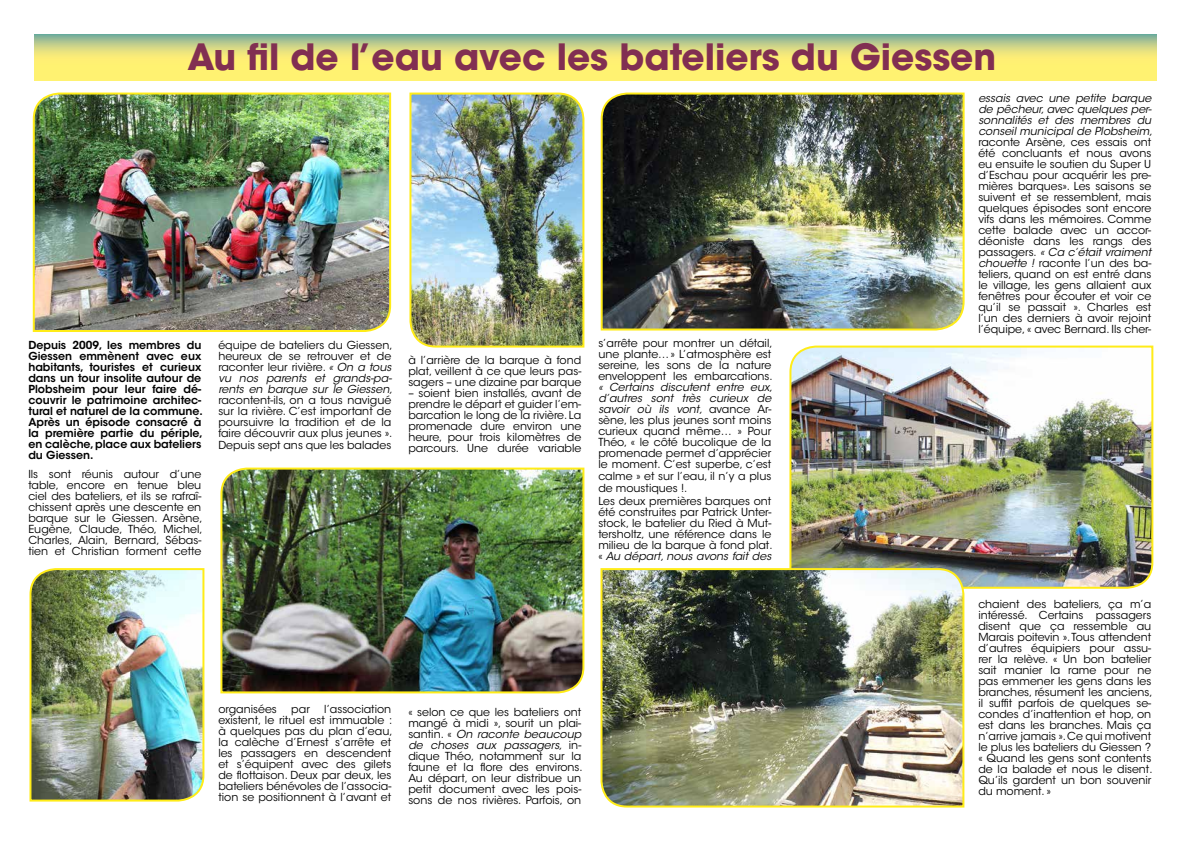
<style>
.page{position:relative;width:1191px;height:842px;background:#fff}
.page>*{position:absolute;margin:0;border:0;box-sizing:border-box;transform-origin:0 0}
.t1{font:700 36px "ITC Avant Garde Std";color:#812f52}
.t2{font:11px/11px "ITC Avant Garde Std";color:#000;text-align:justify}
.t3{font:600 11px/11px "ITC Avant Garde Std";color:#000}
.t4{font:italic 11px/11px "ITC Avant Garde Std";color:#000;text-align:justify}
.s1{font-style:italic}
</style>
<div class="page">
<svg style="left:34px;top:34px;width:1123px;height:47px"></svg>
<img style="left:789px;top:345px;width:365px;height:244px">
<img style="left:32px;top:92px;width:360px;height:240px">
<img style="left:409px;top:92px;width:176px;height:256px">
<img style="left:29px;top:568px;width:176px;height:234px">
<img style="left:220px;top:467px;width:365px;height:227px">
<img style="left:600px;top:92px;width:365px;height:239px">
<img style="left:600px;top:567px;width:365px;height:241px">
<h1 class="t1" style="left:188px;top:33px;width:810px">Au fil de l’eau avec les bateliers du Giessen</h1>
<p class="t3" style="left:28px;top:339px;width:176px">Depuis 2009, les membres du<br>Giessen emmènent avec eux habitants, touristes et curieux dans un tour insolite autour de<br>Plobsheim pour leur faire dé&shy;couvrir le patrimoine architec&shy;tural et naturel de la commune.<br>Après un épisode consacré à la première partie du périple, en calèche, place aux bateliers du Giessen.</p>
<p class="t2" style="left:28px;top:469px;width:176px">Ils sont réunis autour d’une table, encore en tenue bleu ciel des bateliers, et ils se rafraî&shy;chissent après une descente en barque sur le Giessen. Arsène, Eugène, Claude, Théo, Michel, Charles, Alain, Bernard, Sébas&shy;tien et Christian forment cette</p>
<p class="t2" style="left:218px;top:339px;width:176px">équipe de bateliers du Giessen, heureux de se retrouver et de raconter leur rivière. <span class="s1">« On a tous vu nos parents et grands-pa&shy;rents en barque sur le Giessen,</span></p>
<p class="t2" style="left:218px;top:394px;width:175px">racontent-ils, on a tous navigué sur la rivière. C’est important de poursuivre la tradition et de la faire découvrir aux plus jeunes ».</p>
<p class="t2" style="left:218px;top:440px;width:174px">Depuis sept ans que les balades</p>
<p class="t2" style="left:408px;top:355px;width:174px">à l’arrière de la barque à fond plat, veillent à ce que leurs pas&shy;sagers – une dizaine par barque</p>
<p class="t2" style="left:408px;top:388px;width:174px">– soient bien installés, avant de prendre le départ et guider l’em&shy;barcation le long de la rivière. La promenade dure environ une heure, pour trois kilomètres de parcours. Une durée variable</p>
<p class="t2" style="left:598px;top:338px;width:176px">s’arrête pour montrer un détail, une plante…» L’atmosphère est sereine, les sons de la nature enveloppent les embarcations.</p>
<p class="t2" style="left:598px;top:382px;width:176px"><span class="s1">« Certains discutent entre eux, d’autres sont très curieux de savoir où ils vont,</span> avance Ar&shy;sène, les plus jeunes sont moins curieux quand même… » Pour Théo, « le côté bucolique de la promenade permet d’apprécier le moment. C’est superbe, c’est</p>
<p class="t2" style="left:598px;top:470px;width:174px;line-height:12.2px;text-align:left">calme » et sur l’eau, il n’y a plus de moustiques !.<br>Les deux premières barques ont</p>
<p class="t2" style="left:598px;top:506px;width:176px">été construites par Patrick Unter&shy;stock, le batelier du Ried à Mut&shy;tersholtz, une référence dans le milieu de la barque à fond plat. « <span class="s1">Au départ, nous avons fait des</span></p>
<p class="t2" style="left:218px;top:704px;width:60px">organisées</p>
<p class="t2" style="left:291px;top:704px;width:20px">par</p>
<p class="t2" style="left:218px;top:704px;width:176px;text-indent:106px">l’association existent, le rituel est immuable : à quelques pas du plan d’eau, la calèche d’Ernest s’arrête et les passagers en descendent et s’équipent avec des gilets de flottaison. Deux par deux, les bateliers bénévoles de l’associa&shy;tion se positionnent à l’avant et</p>
<p class="t2" style="left:408px;top:707px;width:176px">« selon ce que les bateliers ont mangé à midi », sourit un plai&shy;santin. « <span class="s1">On raconte beaucoup de choses aux passagers,</span> in&shy;dique Théo, notamment sur la faune et la flore des environs.<br>Au départ, on leur distribue un petit document avec les pois&shy;sons de nos rivières. Parfois, on</p>
<p class="t4" style="left:978px;top:93px;width:176px">essais avec une petite barque de pêcheur, avec quelques per&shy;sonnalités et des membres du conseil municipal de Plobsheim,</p>
<p class="t2" style="left:978px;top:137px;width:174px">raconte Arsène, ces essais ont été concluants et nous avons eu ensuite le soutien du Super U d’Eschau pour acquérir les pre&shy;mières barques». Les saisons se suivent et se ressemblent, mais quelques épisodes sont encore vifs dans les mémoires. Comme cette balade avec un accor&shy;déoniste dans les rangs des passagers. <span class="s1">« Ca c’était vraiment chouette !</span> raconte l’un des ba&shy;teliers, quand on est entré dans le village, les gens allaient aux fenêtres pour écouter et voir ce qu’il se passait ». Charles est l’un des derniers à avoir rejoint l’équipe, « avec Bernard. Ils cher-</p>
<p class="t2" style="left:978px;top:599px;width:176px;text-align:left">chaient des bateliers, ça m’a intéressé. Certains passagers disent que ça ressemble au<br>Marais poitevin ». Tous attendent d’autres équipiers pour assu&shy;rer la relève. « Un bon batelier sait manier la rame pour ne pas emmener les gens dans les branches, résument les anciens, il suffit parfois de quelques se&shy;condes d’inattention et hop, on est dans les branches. Mais ça n’arrive jamais ». Ce qui motivent le plus les bateliers du Giessen ? « Quand les gens sont contents de la balade et nous le disent.<br>Qu’ils gardent un bon souvenir du moment. »</p>
</div>
